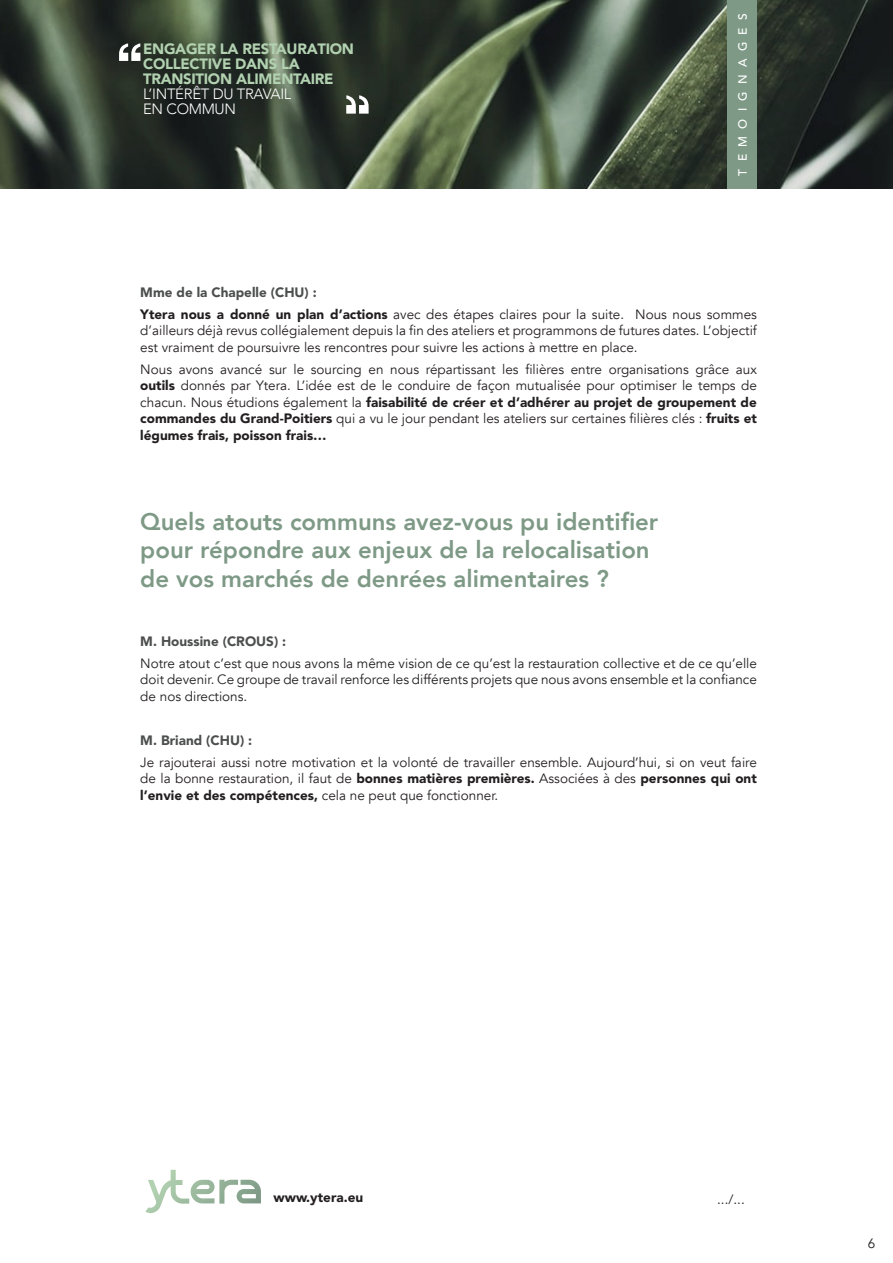
<style>
.page{position:relative;width:893px;height:1263px;background:#fff}
.page>*{position:absolute;margin:0;border:0;box-sizing:border-box;transform-origin:0 0}
.t1{font:800 24px/28.8px "Avenir";color:#7e9986}
.t2{font:900 14.85px/14.9px "Avenir";letter-spacing:-.02em;color:#b1d1b0}
.t3{font:300 14.85px/14.9px "Avenir";letter-spacing:-.02em;color:#fff}
.t4{font:13.5px/16.5px "Avenir";color:#231f20;text-align:justify}
.t5{font:900 13.5px "Avenir";color:#4d4f4e}
.t6{font:900 13.5px "Avenir";color:#231f20}
.t7{font:500 12px "Avenir";letter-spacing:.61em;color:#fff}
.s1{font-weight:900;color:#4d4f4e}
.s2{font-weight:900}
</style>
<div class="page">
<img style="left:0;top:0;width:893px;height:188px">
<svg style="left:119px;top:43px;width:21px;height:18px"></svg>
<svg style="left:346px;top:95px;width:23px;height:19px"></svg>
<div style="left:728px;top:0;width:29px;height:188px;background:#7e9986"></div>
<svg style="left:145px;top:1170px;width:116px;height:43px"></svg>
<p class="t2" style="left:143px;top:43px;width:212px">ENGAGER LA RESTAURATION<br>COLLECTIVE DANS LA<br>TRANSITION ALIMENTAIRE</p>
<p class="t3" style="left:143px;top:87px;width:150px">L’INTÉRÊT DU TRAVAIL<br>EN COMMUN</p>
<p class="t7" style="left:732px;top:176px;width:164px;rotate:-90deg">TEMOIGNAGES</p>
<p class="t4" style="left:140px;top:281px;width:618px;line-height:22px"><span class="s1">Mme de la Chapelle (CHU) :<br></span><span class="s2">Ytera nous a donné un plan d’actions</span> avec des étapes claires pour la suite. Nous nous sommes</p>
<p class="t4" style="left:140px;top:322px;width:618px">d’ailleurs déjà revus collégialement depuis la fin des ateliers et programmons de futures dates. L’objectif est vraiment de poursuivre les rencontres pour suivre les actions à mettre en place.</p>
<p class="t4" style="left:140px;top:361px;width:618px">Nous avons avancé sur le sourcing en nous répartissant les filières entre organisations grâce aux <span class="s2">outils</span> donnés par Ytera. L’idée est de le conduire de façon mutualisée pour optimiser le temps de chacun. Nous étudions également la <span class="s2">faisabilité de créer et d’adhérer au projet de groupement de commandes du Grand-Poitiers</span> qui a vu le jour pendant les ateliers sur certaines filières clés : <span class="s2">fruits et légumes frais, poisson frais…</span></p>
<h1 class="t1" style="left:140px;top:507px;width:519px">Quels atouts communs avez-vous pu identifier pour répondre aux enjeux de la relocalisation de vos marchés de denrées alimentaires ?</h1>
<p class="t5" style="left:140px;top:631px;width:147px">M. Houssine (CROUS) :</p>
<p class="t4" style="left:140px;top:655px;width:618px">Notre atout c’est que nous avons la même vision de ce qu’est la restauration collective et de ce qu’elle doit devenir. Ce groupe de travail renforce les différents projets que nous avons ensemble et la confiance de nos directions.</p>
<p class="t5" style="left:140px;top:730px;width:113px">M. Briand (CHU) :</p>
<p class="t4" style="left:140px;top:754px;width:618px">Je rajouterai aussi notre motivation et la volonté de travailler ensemble. Aujourd’hui, si on veut faire de la bonne restauration, il faut de <span class="s2">bonnes matières premières.</span> Associées à des <span class="s2">personnes qui ont l’envie et des compétences,</span> cela ne peut que fonctionner.</p>
<p class="t6" style="left:274px;top:1187px;width:91px">www.ytera.eu</p>
<p class="t4" style="left:717px;top:1191px;width:29px">.../...</p>
<p class="t4" style="left:868px;top:1236px;width:9px">6</p>
</div>
